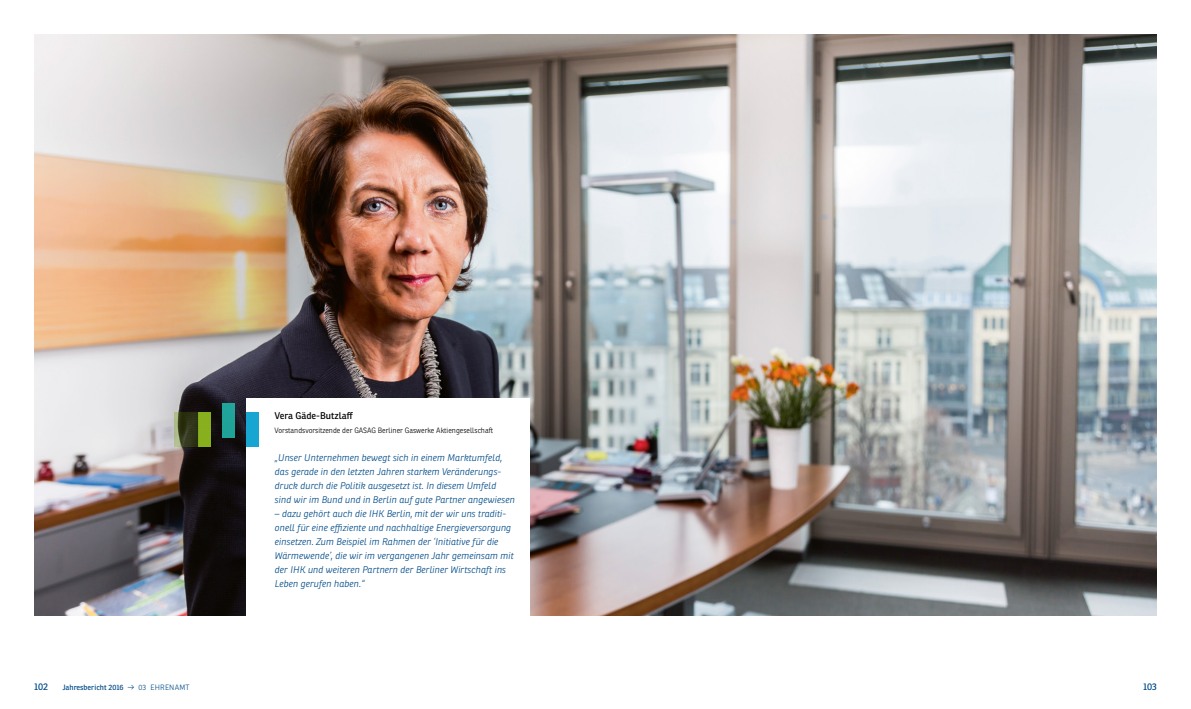
<style>
.page{position:relative;width:1191px;height:709px;background:#fff}
.page>*{position:absolute;margin:0;border:0;box-sizing:border-box;transform-origin:0 0}
.Zitat_9_5_14{font:italic 300 9.5px/14px "Ronnia";color:#004b88}
.Fließ_9_5_14{font:9.5px "Ronnia";color:#000}
.t1{font:9.5px "Ronnia";letter-spacing:-.005em;color:#004b88}
.Grafik_Bildunterschr{font:300 7.5px "Ronnia";color:#000}
.Kolumnentitel_7_5_11{font:7.5px "Ronnia";color:#004b88}
.s1{font-weight:300}
</style>
<div class="page">
<img style="left:34px;top:34px;width:1123px;height:581px">
<div style="left:247px;top:398px;width:283px;height:231px;background:#fff"></div>
<div style="left:199px;top:412px;width:12px;height:34px;background:#88af1d"></div>
<svg style="left:175px;top:412px;width:24px;height:34px"></svg>
<div style="left:223px;top:403px;width:12px;height:34px;background:#20a398"></div>
<div style="left:247px;top:412px;width:11px;height:34px;background:#17a5d2"></div>
<p class="Fließ_9_5_14" style="left:275px;top:410px;width:80px">Vera Gäde-Butzlaff</p>
<p class="Grafik_Bildunterschr" style="left:275px;top:426px;width:220px">Vorstandsvorsitzende der GASAG Berliner Gaswerke Aktiengesellschaft</p>
<p class="Zitat_9_5_14" style="left:275px;top:451px;width:241px">„Unser Unternehmen bewegt sich in einem Marktumfeld, das gerade in den letzten Jahren starkem Veränderungs&shy;druck durch die Politik ausgesetzt ist. In diesem Umfeld sind wir im Bund und in Berlin auf gute Partner angewiesen</p>
<p class="Zitat_9_5_14" style="left:275px;top:507px;width:240px">– dazu gehört auch die IHK Berlin, mit der wir uns traditi&shy;onell für eine effiziente und nachhaltige Energieversorgung einsetzen. Zum Beispiel im Rahmen der ‘Initiative für die Wärmewende’, die wir im vergangenen Jahr gemeinsam mit der IHK und weiteren Partnern der Berliner Wirtschaft ins Leben gerufen haben.“</p>
<p class="t1" style="left:34px;top:680px;width:16px">102</p>
<p class="Kolumnentitel_7_5_11" style="left:63px;top:682px;width:129px">Jahresbericht 2016 <span class="s1">d 03 EHRENAMT</span></p>
<p class="t1" style="left:1143px;top:680px;width:15px">103</p>
</div>
